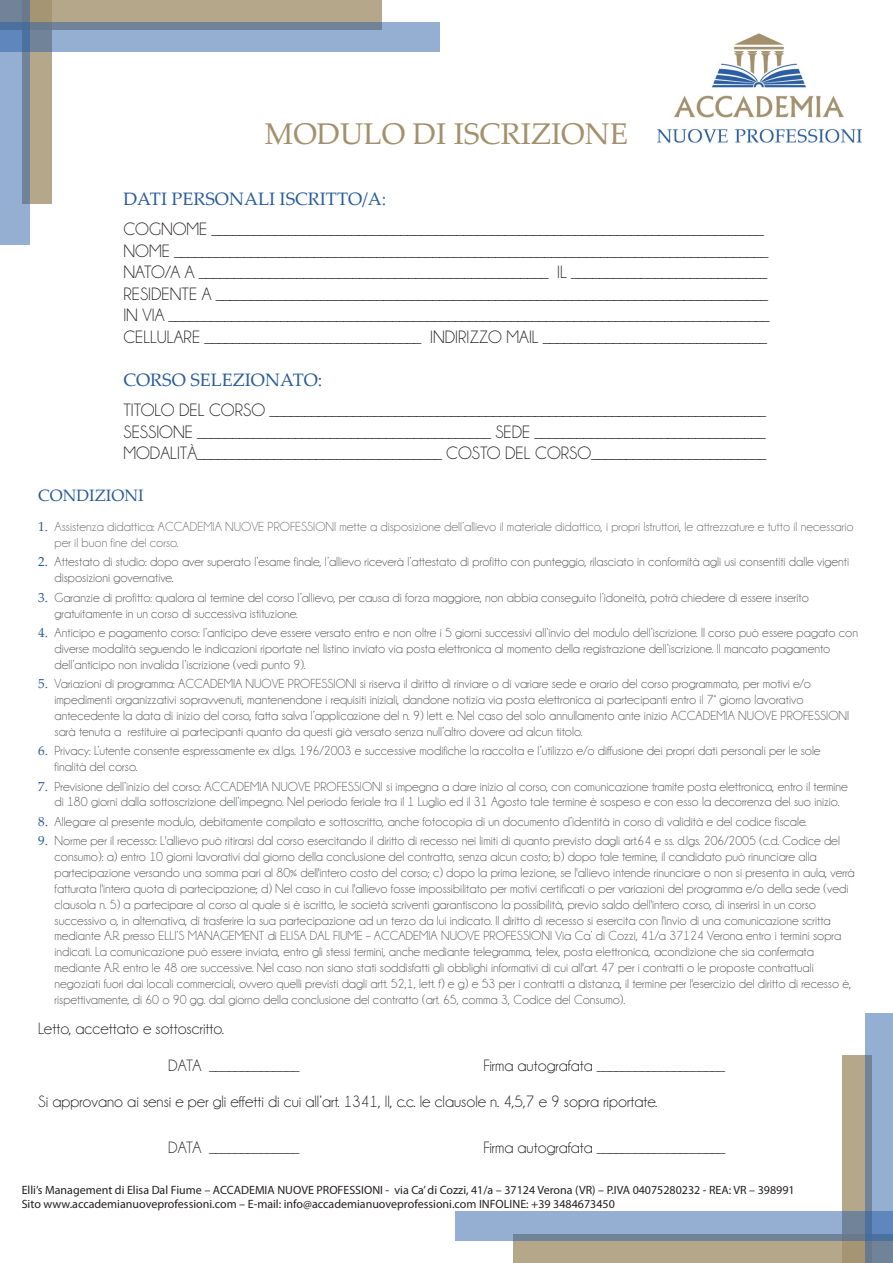
<style>
.page{position:relative;width:893px;height:1263px;background:#fff}
.page>*{position:absolute;margin:0;border:0;box-sizing:border-box;transform-origin:0 0}
.t1{font:30px "Palatino Linotype";color:#a3916d}
.t2{font:18px/21.6px "Champagne&Limousines";color:#231f20}
.t3{font:18px "Palatino Linotype";color:#2a5d9a}
.t4{font:16.5px/36px "Champagne&Limousines";color:#231f20}
.t5{font:16.5px "Palatino Linotype";color:#2a5d9a}
.t6{font:13.2px/15.9px "Champagne&Limousines";color:#57585a}
.t7{font:13.2px/15.9px "Champagne&Limousines";color:#6c6d70}
.t8{font:12px/14.4px "Myriad Pro";color:#231f20}
.s1{font-family:"Palatino Linotype";color:#2a5d9a}
</style>
<div class="page">
<img style="left:657px;top:33px;width:205px;height:110px">
<div style="left:0;top:0;width:382px;height:29px;background:#b5a78a"></div>
<svg style="left:29px;top:0;width:23px;height:204px;background:#afa287"></svg>
<svg style="left:0;top:0;width:29px;height:245px;background:#8aa2c2"></svg>
<svg style="left:0;top:23px;width:439px;height:29px;background:#88a1c2"></svg>
<div style="left:513px;top:1234px;width:380px;height:29px;background:#b5a78a"></div>
<svg style="left:843px;top:1055px;width:22px;height:208px;background:#b2a487"></svg>
<svg style="left:865px;top:1013px;width:28px;height:250px;background:#8aa2c2"></svg>
<svg style="left:455px;top:1212px;width:438px;height:29px;background:#88a1c2"></svg>
<h1 class="t1" style="left:265px;top:113px;width:364px">MODULO DI ISCRIZIONE</h1>
<h2 class="t3" style="left:123px;top:186px;width:265px">DATI PERSONALI ISCRITTO/A:</h2>
<p class="t2" style="left:123px;top:218px;width:648px">COGNOME _______________________________________________________________________________ NOME _____________________________________________________________________________________ NATO/A A __________________________________________________ IL ____________________________ RESIDENTE A _______________________________________________________________________________ IN VIA ______________________________________________________________________________________ CELLULARE _______________________________ INDIRIZZO MAIL ________________________________</p>
<h2 class="t3" style="left:123px;top:367px;width:200px">CORSO SELEZIONATO:</h2>
<p class="t2" style="left:123px;top:400px;width:644px;text-align:justify">TITOLO DEL CORSO _______________________________________________________________________ SESSIONE __________________________________________ SEDE _________________________________ MODALITÀ___________________________________ COSTO DEL CORSO_________________________</p>
<p class="t5" style="left:38px;top:484px;width:107px">CONDIZIONI</p>
<p class="t7" style="left:55px;top:519px;width:800px;text-indent:-16px"><span class="s1">1.</span> Assistenza didattica: ACCADEMIA NUOVE PROFESSIONI mette a disposizione dell’allievo il materiale didattico, i propri Istruttori, le attrezzature e tutto il necessario per il buon fine del corso.</p>
<p class="t6" style="left:55px;top:554px;width:796px;text-indent:-16px"><span class="s1">2.</span> Attestato di studio: dopo aver superato l’esame finale, l’allievo riceverà l’attestato di profitto con punteggio, rilasciato in conformità agli usi consentiti dalle vigenti disposizioni governative.</p>
<p class="t6" style="left:55px;top:589px;width:756px;text-indent:-16px"><span class="s1">3.</span> Garanzie di profitto: qualora al termine del corso l’allievo, per causa di forza maggiore, non abbia conseguito l’idoneità, potrà chiedere di essere inserito gratuitamente in un corso di successiva istituzione.</p>
<p class="t6" style="left:55px;top:625px;width:805px;text-indent:-16px"><span class="s1">4.</span> Anticipo e pagamento corso: l’anticipo deve essere versato entro e non oltre i 5 giorni successivi all’invio del modulo dell’iscrizione. Il corso può essere pagato con diverse modalità seguendo le indicazioni riportate nel listino inviato via posta elettronica al momento della registrazione dell’iscrizione. Il mancato pagamento dell’anticipo non invalida l’iscrizione (vedi punto 9).</p>
<p class="t6" style="left:55px;top:676px;width:796px;text-indent:-16px"><span class="s1">5.</span> Variazioni di programma: ACCADEMIA NUOVE PROFESSIONI si riserva il diritto di rinviare o di variare sede e orario del corso programmato, per motivi e/o impedimenti organizzativi sopravvenuti, mantenendone i requisiti iniziali, dandone notizia via posta elettronica ai partecipanti entro il 7° giorno lavorativo antecedente la data di inizio del corso, fatta salva l’applicazione del n. 9) lett. e. Nel caso del solo annullamento ante inizio ACCADEMIA NUOVE PROFESSIONI sarà tenuta a restituire ai partecipanti quanto da questi già versato senza null’altro dovere ad alcun titolo.</p>
<p class="t6" style="left:55px;top:743px;width:768px;text-indent:-16px"><span class="s1">6.</span> Privacy: L’utente consente espressamente ex d.lgs. 196/2003 e successive modifiche la raccolta e l’utilizzo e/o diffusione dei propri dati personali per le sole finalità del corso.</p>
<p class="t6" style="left:38px;top:778px;width:811px;text-align:center"><span class="s1">7.</span> Previsione dell’inizio del corso: ACCADEMIA NUOVE PROFESSIONI si impegna a dare inizio al corso, con comunicazione tramite posta elettronica, entro il termine di 180 giorni dalla sottoscrizione dell’impegno. Nel periodo feriale tra il 1 Luglio ed il 31 Agosto tale termine è sospeso e con esso la decorrenza del suo inizio.</p>
<p class="t6" style="left:38px;top:814px;width:770px"><span class="s1">8.</span> Allegare al presente modulo, debitamente compilato e sottoscritto, anche fotocopia di un documento d’identità in corso di validità e del codice fiscale.</p>
<p class="t6" style="left:55px;top:833px;width:802px;text-indent:-16px"><span class="s1">9.</span> Norme per il recesso: L'allievo può ritirarsi dal corso esercitando il diritto di recesso nei limiti di quanto previsto dagli art.64 e ss. d.lgs. 206/2005 (c.d. Codice del consumo): a) entro 10 giorni lavorativi dal giorno della conclusione del contratto, senza alcun costo; b) dopo tale termine, il candidato può rinunciare alla partecipazione versando una somma pari al 80% dell'intero costo del corso; c) dopo la prima lezione, se l'allievo intende rinunciare o non si presenta in aula, verrà fatturata l'intera quota di partecipazione; d) Nel caso in cui l'allievo fosse impossibilitato per motivi certificati o per variazioni del programma e/o della sede (vedi clausola n. 5) a partecipare al corso al quale si è iscritto, le società scriventi garantiscono la possibilità, previo saldo dell'intero corso, di inserirsi in un corso successivo o, in alternativa, di trasferire la sua partecipazione ad un terzo da lui indicato. Il diritto di recesso si esercita con l'invio di una comunicazione scritta mediante A.R. presso ELLI’S MANAGEMENT di ELISA DAL FIUME – ACCADEMIA NUOVE PROFESSIONI Via Ca’ di Cozzi, 41/a 37124 Verona entro i termini sopra indicati. La comunicazione può essere inviata, entro gli stessi termini, anche mediante telegramma, telex, posta elettronica, acondizione che sia confermata mediante A.R. entro le 48 ore successive. Nel caso non siano stati soddisfatti gli obblighi informativi di cui all'art. 47 per i contratti o le proposte contrattuali negoziati fuori dai locali commerciali, ovvero quelli previsti dagli artt. 52,1, lett. f) e g) e 53 per i contratti a distanza, il termine per l'esercizio del diritto di recesso è, rispettivamente, di 60 o 90 gg. dal giorno della conclusione del contratto (art. 65, comma 3, Codice del Consumo).</p>
<p class="t4" style="left:38px;top:1010px;width:187px">Letto, accettato e sottoscritto.</p>
<p class="t4" style="left:168px;top:1047px;width:133px">DATA ______________</p>
<p class="t4" style="left:38px;top:1047px;width:688px;text-indent:445px">Firma autografata ____________________<br>Si approvano ai sensi e per gli effetti di cui all’art. 1341, II, c.c. le clausole n. 4,5,7 e 9 sopra riportate.</p>
<p class="t4" style="left:168px;top:1130px;width:133px">DATA ______________</p>
<p class="t4" style="left:483px;top:1130px;width:243px">Firma autografata ____________________</p>
<p class="t8" style="left:22px;top:1182px;width:774px">Elli’s Management di Elisa Dal Fiume – ACCADEMIA NUOVE PROFESSIONI - via Ca’ di Cozzi, 41/a – 37124 Verona (VR) – P.IVA 04075280232 - REA: VR – 398991<br>Sito www.accademianuoveprofessioni.com – E-mail: info@accademianuoveprofessioni.com INFOLINE: +39 3484673450</p>
</div>
